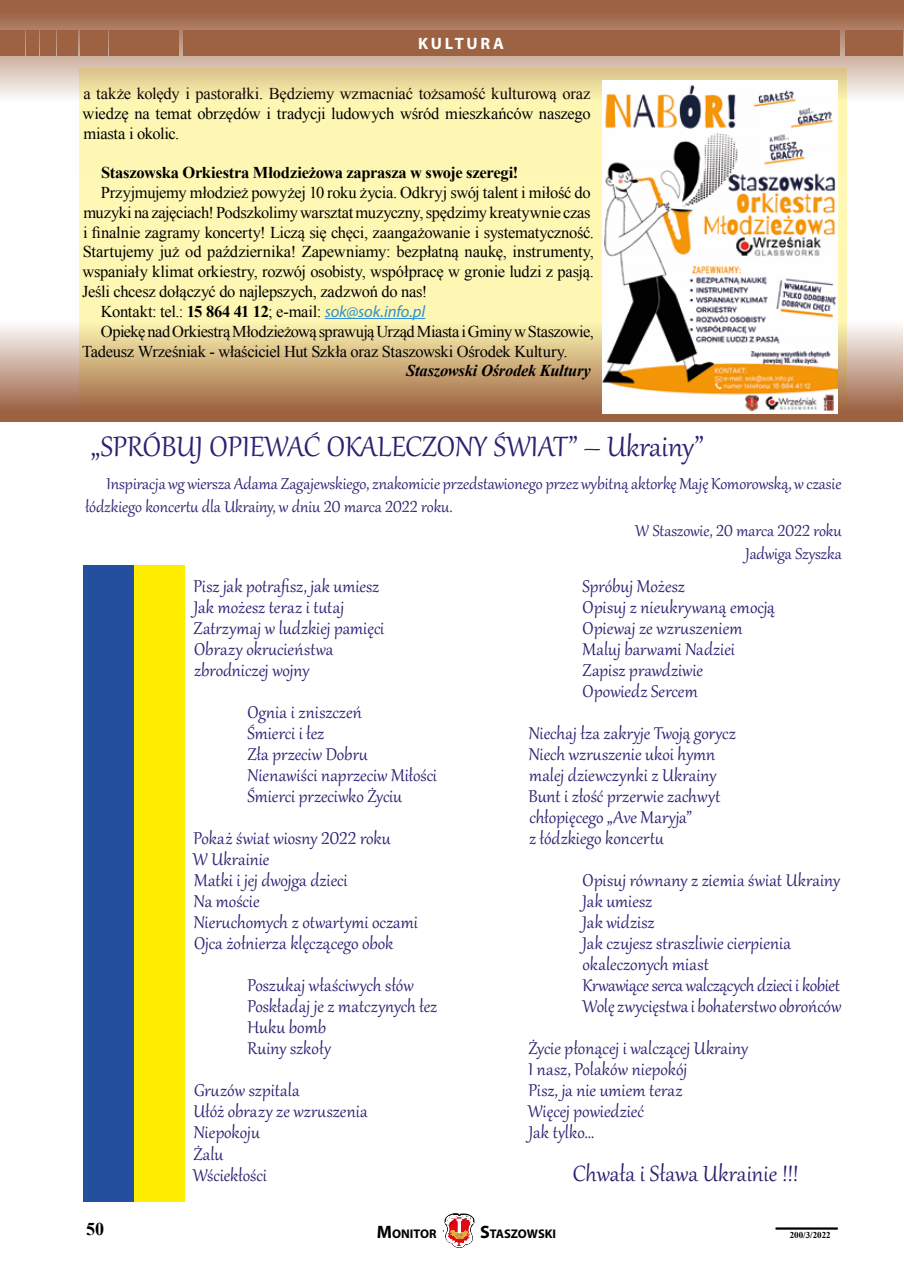
<style>
.page{position:relative;width:904px;height:1276px;background:#fff}
.page>*{position:absolute;margin:0;border:0;box-sizing:border-box;transform-origin:0 0}
.t1{font:34.5px "Gabriola";color:#2b2171}
.t2{font:27px "Gabriola";letter-spacing:.005em;color:#2b2171}
.t3{font:21px/21px "Gabriola";letter-spacing:.005em;color:#2b2171}
.t4{font:19.5px "Gabriola";color:#2b2171}
.t5{font:700 18px "Times New Roman";color:#000}
.t6{font:16.5px/19.8px "Times New Roman";letter-spacing:-.02em;color:#000;text-align:justify}
.t7{font:700 16.5px "Times New Roman";letter-spacing:-.02em;color:#000}
.t8{font:italic 700 16.5px "Times New Roman";letter-spacing:-.01em;color:#000}
.t9{font:700 16.5px "Myriad Pro";letter-spacing:.165em;color:#fff}
.t10{font:700 12.6px "Myriad Pro";color:#000}
.t11{font:700 9px "Times New Roman";color:#000}
.s1{font-weight:700}
.s2{font-family:"Myriad Pro";font-style:italic;color:#2c90cf}
.s3{font-size:18px}
</style>
<div class="page">
<div style="left:79px;top:69px;width:768px;height:344px;background:#fff8b4"></div>
<svg style="left:0;top:247px;width:902px;height:175px"></svg>
<div style="left:134px;top:566px;width:51px;height:635px;background:#ffed00"></div>
<div style="left:83px;top:566px;width:51px;height:635px;background:#244f9e"></div>
<hr style="left:325px;top:318px;width:100px;height:1px;background:#2c90cf">
<svg style="left:0;top:0;width:904px;height:175px"></svg>
<img style="left:602px;top:81px;width:235px;height:332px">
<hr style="left:775px;top:1227px;width:62px;height:1px;background:#000">
<hr style="left:775px;top:1228px;width:62px;height:1px;background:#000">
<svg style="left:445px;top:1213px;width:29px;height:34px"></svg>
<div style="left:183px;top:31px;width:656px;height:25px;background:#9d6242"></div>
<div style="left:0;top:31px;width:24px;height:25px;background:#9d6242"></div>
<div style="left:26px;top:31px;width:12px;height:25px;background:#9d6242"></div>
<div style="left:40px;top:31px;width:15px;height:25px;background:#9d6242"></div>
<div style="left:110px;top:31px;width:69px;height:25px;background:#9d6242"></div>
<div style="left:844px;top:31px;width:58px;height:25px;background:#9d6242"></div>
<div style="left:57px;top:31px;width:21px;height:25px;background:#9d6242"></div>
<div style="left:80px;top:31px;width:27px;height:25px;background:#9d6242"></div>
<p class="t9" style="left:418px;top:33px;width:87px">KULTURA</p>
<p class="t6" style="left:82px;top:83px;width:509px">a także kolędy i pastorałki. Będziemy wzmacniać tożsamość kulturową oraz wiedzę na temat obrzędów i tradycji ludowych wśród mieszkańców naszego miasta i okolic.</p>
<p class="t7" style="left:101px;top:161px;width:418px">Staszowska Orkiestra Młodzieżowa zaprasza w swoje szeregi!</p>
<p class="t6" style="left:101px;top:182px;width:491px">Przyjmujemy młodzież powyżej 10 roku życia. Odkryj swój talent i miłość do</p>
<p class="t6" style="left:83px;top:202px;width:508px">muzyki na zajęciach! Podszkolimy warsztat muzyczny, spędzimy kreatywnie czas</p>
<p class="t6" style="left:83px;top:222px;width:512px">i finalnie zagramy koncerty! Liczą się chęci, zaangażowanie i systematyczność.</p>
<p class="t6" style="left:83px;top:242px;width:512px">Startujemy już od października! Zapewniamy: bezpłatną naukę, instrumenty,</p>
<p class="t6" style="left:82px;top:262px;width:513px">wspaniały klimat orkiestry, rozwój osobisty, współpracę w gronie ludzi z pasją.</p>
<p class="t6" style="left:82px;top:281px;width:346px">Jeśli chcesz dołączyć do najlepszych, zadzwoń do nas!</p>
<p class="t6" style="left:101px;top:301px;width:326px">Kontakt: tel.: <span class="s1">15 864 41 12</span>; e-mail: <span class="s2">sok@sok.info.pl</span></p>
<p class="t6" style="left:101px;top:321px;width:494px">Opiekę nad Orkiestrą Młodzieżową sprawują Urząd Miasta i Gminy w Staszowie,</p>
<p class="t6" style="left:82px;top:341px;width:487px">Tadeusz Wrześniak - właściciel Hut Szkła oraz Staszowski Ośrodek Kultury.</p>
<p class="t8" style="left:406px;top:359px;width:186px">Staszowski Ośrodek Kultury</p>
<h1 class="t1" style="left:91px;top:424px;width:614px">„SPRÓBUJ OPIEWAĆ OKALECZONY ŚWIAT” – Ukrainy”</h1>
<p class="t4" style="left:107px;top:471px;width:736px">Inspiracja wg wiersza Adama Zagajewskiego, znakomicie przedstawionego przez wybitną aktorkę Maję Komorowską, w czasie</p>
<p class="t4" style="left:85px;top:494px;width:368px">łódzkiego koncertu dla Ukrainy, w dniu 20 marca 2022 roku.</p>
<p class="t4" style="left:635px;top:517px;width:208px">W Staszowie, 20 marca 2022 roku</p>
<p class="t4" style="left:745px;top:541px;width:98px">Jadwiga Szyszka</p>
<p class="t3" style="left:193px;top:574px;width:192px">Pisz jak potrafisz, jak umiesz<br>Jak możesz teraz i tutaj<br>Zatrzymaj w ludzkiej pamięci<br>Obrazy okrucieństwa zbrodniczej wojny</p>
<p class="t3" style="left:247px;top:700px;width:191px">Ognia i zniszczeń<br>Śmierci i łez<br>Zła przeciw Dobru<br>Nienawiści naprzeciw Miłości<br>Śmierci przeciwko Życiu</p>
<p class="t3" style="left:193px;top:826px;width:226px">Pokaż świat wiosny 2022 roku<br>W Ukrainie<br>Matki i jej dwojga dzieci<br>Na moście<br>Nieruchomych z otwartymi oczami<br>Ojca żołnierza klęczącego obok</p>
<p class="t3" style="left:247px;top:973px;width:191px">Poszukaj właściwych słów<br>Poskładaj je z matczynych łez<br>Huku bomb<br>Ruiny szkoły</p>
<p class="t3" style="left:193px;top:1078px;width:176px">Gruzów szpitala<br>Ułóż obrazy ze wzruszenia<br>Niepokoju<br>Żalu<br>Wściekłości</p>
<p class="t3" style="left:582px;top:574px;width:194px">Spróbuj Możesz<br>Opisuj z nieukrywaną emocją<br>Opiewaj ze wzruszeniem<br>Maluj barwami Nadziei<br>Zapisz prawdziwie<br>Opowiedz Sercem</p>
<p class="t3" style="left:528px;top:721px;width:209px">Niechaj łza zakryje Twoją gorycz<br>Niech wzruszenie ukoi hymn malej dziewczynki z Ukrainy<br>Bunt i złość przerwie zachwyt chłopięcego „Ave Maryja”<br>z łódzkiego koncertu</p>
<p class="t3" style="left:582px;top:868px;width:260px">Opisuj równany z ziemia świat Ukrainy<br>Jak umiesz<br>Jak widzisz<br>Jak czujesz straszliwie cierpienia okaleczonych miast<br>Krwawiące serca walczących dzieci i kobiet<br>Wolę zwycięstwa i bohaterstwo obrońców</p>
<p class="t3" style="left:528px;top:1036px;width:222px">Życie płonącej i walczącej Ukrainy<br>I nasz, Polaków niepokój<br>Pisz, ja nie umiem teraz<br>Więcej powiedzieć<br>Jak tylko…</p>
<p class="t2" style="left:573px;top:1155px;width:227px">Chwała i Sława Ukrainie !!!</p>
<p class="t5" style="left:86px;top:1216px;width:19px">50</p>
<p class="t10" style="left:377px;top:1225px;width:61px"><span class="s3">M</span>ONITOR</p>
<p class="t10" style="left:480px;top:1225px;width:77px"><span class="s3">S</span>TASZOWSKI</p>
<p class="t11" style="left:789px;top:1229px;width:43px">200/3/2022</p>
</div>
